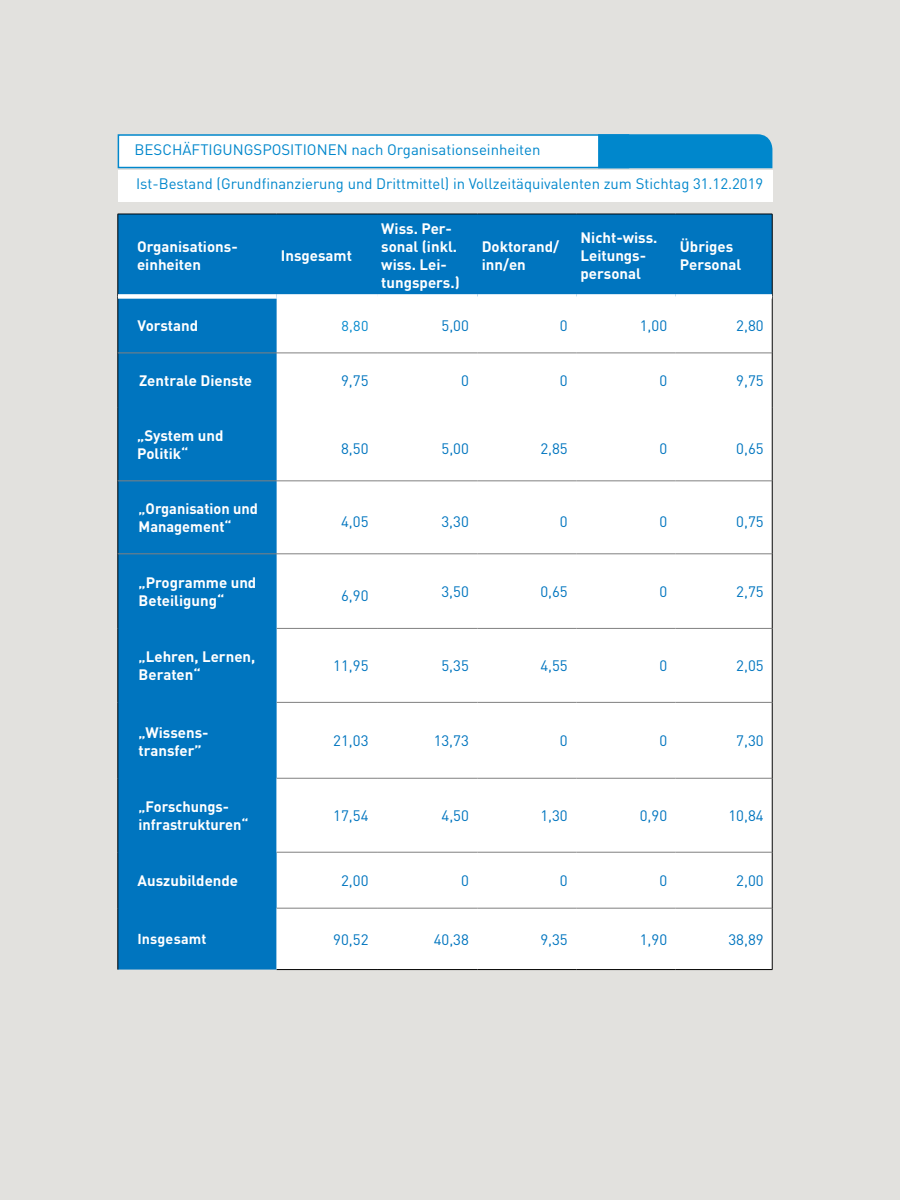
<style>
.page{position:relative;width:900px;height:1200px;background:#e2e1de}
.page>*{position:absolute;margin:0;border:0;box-sizing:border-box;transform-origin:0 0}
.t1{font:700 15px/18px "DIN Pro";color:#fff}
.t2{font:15px "DIN Pro";color:#0075bf}
.t3{font:15px "DIN Pro";color:#0087cc}
.t4{font:700 14.25px "DIN Pro";letter-spacing:.015em;color:#fff}
.t5{font:14.25px "DIN Pro";color:#0087cc}
</style>
<div class="page">
<svg style="left:119px;top:215px;width:653px;height:755px;background:#a5cee7"></svg>
<div style="left:277px;top:779px;width:200px;height:190px;background:#fff"></div>
<hr style="left:118px;top:214px;width:159px;height:1px;background:#000">
<hr style="left:118px;top:214px;width:1px;height:82px;background:#000">
<hr style="left:277px;top:214px;width:100px;height:1px;background:#000">
<hr style="left:377px;top:214px;width:100px;height:1px;background:#000">
<hr style="left:477px;top:214px;width:99px;height:1px;background:#000">
<hr style="left:576px;top:214px;width:100px;height:1px;background:#000">
<hr style="left:676px;top:214px;width:96px;height:1px;background:#000">
<hr style="left:772px;top:214px;width:1px;height:82px;background:#000">
<hr style="left:118px;top:296px;width:1px;height:57px;background:#000">
<hr style="left:772px;top:296px;width:1px;height:57px;background:#000">
<hr style="left:118px;top:353px;width:1px;height:55px;background:#000">
<hr style="left:772px;top:353px;width:1px;height:55px;background:#000">
<hr style="left:118px;top:408px;width:1px;height:73px;background:#000">
<hr style="left:772px;top:408px;width:1px;height:73px;background:#000">
<hr style="left:118px;top:481px;width:1px;height:73px;background:#000">
<hr style="left:772px;top:481px;width:1px;height:73px;background:#000">
<hr style="left:118px;top:554px;width:1px;height:74px;background:#000">
<hr style="left:772px;top:554px;width:1px;height:74px;background:#000">
<hr style="left:118px;top:628px;width:1px;height:74px;background:#000">
<hr style="left:772px;top:628px;width:1px;height:74px;background:#000">
<hr style="left:118px;top:702px;width:1px;height:76px;background:#000">
<hr style="left:772px;top:702px;width:1px;height:76px;background:#000">
<hr style="left:118px;top:778px;width:1px;height:74px;background:#000">
<hr style="left:772px;top:778px;width:1px;height:74px;background:#000">
<hr style="left:118px;top:852px;width:1px;height:56px;background:#000">
<hr style="left:772px;top:852px;width:1px;height:56px;background:#000">
<hr style="left:118px;top:908px;width:1px;height:62px;background:#000">
<hr style="left:772px;top:908px;width:1px;height:61px;background:#000">
<hr style="left:277px;top:969px;width:100px;height:1px;background:#000">
<hr style="left:377px;top:969px;width:100px;height:1px;background:#000">
<hr style="left:477px;top:969px;width:99px;height:1px;background:#000">
<hr style="left:576px;top:969px;width:100px;height:1px;background:#000">
<hr style="left:676px;top:969px;width:96px;height:1px;background:#000">
<div style="left:118px;top:294px;width:159px;height:5px;background:#fff"></div>
<div style="left:277px;top:294px;width:100px;height:5px;background:#fff"></div>
<div style="left:377px;top:294px;width:100px;height:5px;background:#fff"></div>
<div style="left:477px;top:294px;width:99px;height:5px;background:#fff"></div>
<div style="left:576px;top:294px;width:100px;height:5px;background:#fff"></div>
<div style="left:676px;top:294px;width:96px;height:5px;background:#fff"></div>
<hr style="left:118px;top:353px;width:159px;height:1px;background:#808080">
<hr style="left:277px;top:353px;width:100px;height:1px;background:#808080">
<hr style="left:377px;top:353px;width:100px;height:1px;background:#808080">
<hr style="left:477px;top:353px;width:99px;height:1px;background:#808080">
<hr style="left:576px;top:353px;width:100px;height:1px;background:#808080">
<hr style="left:676px;top:353px;width:96px;height:1px;background:#808080">
<hr style="left:277px;top:481px;width:100px;height:1px;background:#808080">
<hr style="left:377px;top:481px;width:100px;height:1px;background:#808080">
<hr style="left:477px;top:481px;width:99px;height:1px;background:#808080">
<hr style="left:576px;top:481px;width:100px;height:1px;background:#808080">
<hr style="left:676px;top:481px;width:96px;height:1px;background:#808080">
<hr style="left:277px;top:554px;width:100px;height:1px;background:#808080">
<hr style="left:377px;top:554px;width:100px;height:1px;background:#808080">
<hr style="left:477px;top:554px;width:99px;height:1px;background:#808080">
<hr style="left:576px;top:554px;width:100px;height:1px;background:#808080">
<hr style="left:676px;top:554px;width:96px;height:1px;background:#808080">
<hr style="left:277px;top:628px;width:100px;height:1px;background:#808080">
<hr style="left:377px;top:628px;width:100px;height:1px;background:#808080">
<hr style="left:477px;top:628px;width:99px;height:1px;background:#808080">
<hr style="left:576px;top:628px;width:100px;height:1px;background:#808080">
<hr style="left:676px;top:628px;width:96px;height:1px;background:#808080">
<hr style="left:277px;top:702px;width:100px;height:1px;background:#808080">
<hr style="left:377px;top:702px;width:100px;height:1px;background:#808080">
<hr style="left:477px;top:702px;width:99px;height:1px;background:#808080">
<hr style="left:576px;top:702px;width:100px;height:1px;background:#808080">
<hr style="left:676px;top:702px;width:96px;height:1px;background:#808080">
<hr style="left:277px;top:778px;width:100px;height:1px;background:#808080">
<hr style="left:377px;top:778px;width:100px;height:1px;background:#808080">
<hr style="left:477px;top:778px;width:99px;height:1px;background:#808080">
<hr style="left:576px;top:778px;width:100px;height:1px;background:#808080">
<hr style="left:676px;top:778px;width:96px;height:1px;background:#808080">
<hr style="left:277px;top:852px;width:100px;height:1px;background:#808080">
<hr style="left:377px;top:852px;width:100px;height:1px;background:#808080">
<hr style="left:477px;top:852px;width:99px;height:1px;background:#808080">
<hr style="left:576px;top:852px;width:100px;height:1px;background:#808080">
<hr style="left:676px;top:852px;width:96px;height:1px;background:#808080">
<hr style="left:277px;top:908px;width:100px;height:1px;background:#808080">
<hr style="left:377px;top:908px;width:100px;height:1px;background:#808080">
<hr style="left:477px;top:908px;width:99px;height:1px;background:#808080">
<hr style="left:576px;top:908px;width:100px;height:1px;background:#808080">
<hr style="left:676px;top:908px;width:96px;height:1px;background:#808080">
<hr style="left:118px;top:481px;width:159px;height:1px;background:#808080">
<hr style="left:118px;top:554px;width:159px;height:1px;background:#808080">
<div style="left:118px;top:134px;width:511px;height:34px;background:#fff;border:2px solid #0087cc"></div>
<div style="left:598px;top:134px;width:174px;height:34px;background:#0087cc"></div>
<div style="left:118px;top:170px;width:654px;height:32px;background:#fff"></div>
<p class="t3" style="left:135px;top:138px;width:407px">BESCHÄFTIGUNGSPOSITIONEN nach Organisationseinheiten</p>
<p class="t3" style="left:136px;top:172px;width:629px">Ist-Bestand (Grundfinanzierung und Drittmittel) in Vollzeitäquivalenten zum Stichtag 31.12.2019</p>
<p class="t1" style="left:137px;top:236px;width:102px">Organisations&shy;einheiten</p>
<p class="t1" style="left:281px;top:245px;width:73px">Insgesamt</p>
<p class="t1" style="left:381px;top:218px;width:80px">Wiss. Per&shy;sonal (inkl. wiss. Lei&shy;tungspers.)</p>
<p class="t1" style="left:482px;top:236px;width:79px">Doktorand/ inn/en</p>
<p class="t1" style="left:581px;top:227px;width:78px">Nicht-wiss.<br>Leitungs&shy;personal</p>
<p class="t1" style="left:680px;top:236px;width:63px">Übriges<br>Personal</p>
<p class="t1" style="left:138px;top:314px;width:62px">Vorstand</p>
<p class="t5" style="left:342px;top:314px;width:28px">8,80</p>
<p class="t2" style="left:442px;top:314px;width:29px">5,00</p>
<p class="t2" style="left:560px;top:314px;width:9px">0</p>
<p class="t2" style="left:640px;top:314px;width:29px">1,00</p>
<p class="t2" style="left:736px;top:314px;width:29px">2,80</p>
<p class="t1" style="left:139px;top:369px;width:115px">Zentrale Dienste</p>
<p class="t2" style="left:341px;top:369px;width:29px">9,75</p>
<p class="t2" style="left:461px;top:369px;width:9px">0</p>
<p class="t2" style="left:560px;top:369px;width:9px">0</p>
<p class="t2" style="left:659px;top:369px;width:9px">0</p>
<p class="t2" style="left:736px;top:369px;width:29px">9,75</p>
<p class="t1" style="left:137px;top:424px;width:88px">„System und<br>Politik“</p>
<p class="t1" style="left:139px;top:497px;width:121px">„Organisation und<br>Management“</p>
<p class="t1" style="left:139px;top:572px;width:119px">„Programme und<br>Beteiligung“</p>
<p class="t2" style="left:341px;top:437px;width:29px">8,50</p>
<p class="t2" style="left:442px;top:437px;width:29px">5,00</p>
<p class="t2" style="left:540px;top:437px;width:29px">2,85</p>
<p class="t2" style="left:659px;top:437px;width:9px">0</p>
<p class="t2" style="left:736px;top:437px;width:29px">0,65</p>
<p class="t2" style="left:341px;top:510px;width:29px">4,05</p>
<p class="t2" style="left:442px;top:510px;width:29px">3,30</p>
<p class="t2" style="left:560px;top:510px;width:9px">0</p>
<p class="t2" style="left:659px;top:510px;width:9px">0</p>
<p class="t2" style="left:736px;top:510px;width:29px">0,75</p>
<p class="t2" style="left:341px;top:584px;width:29px">6,90</p>
<p class="t2" style="left:442px;top:580px;width:29px">3,50</p>
<p class="t2" style="left:540px;top:580px;width:29px">0,65</p>
<p class="t2" style="left:659px;top:580px;width:9px">0</p>
<p class="t2" style="left:736px;top:580px;width:29px">2,75</p>
<p class="t1" style="left:139px;top:646px;width:118px">„Lehren, Lernen,<br>Beraten“</p>
<p class="t2" style="left:333px;top:654px;width:37px">11,95</p>
<p class="t2" style="left:442px;top:654px;width:29px">5,35</p>
<p class="t2" style="left:540px;top:654px;width:29px">4,55</p>
<p class="t2" style="left:659px;top:654px;width:9px">0</p>
<p class="t2" style="left:736px;top:654px;width:29px">2,05</p>
<p class="t1" style="left:139px;top:722px;width:72px">„Wissens&shy;transfer”</p>
<p class="t2" style="left:333px;top:729px;width:37px">21,03</p>
<p class="t2" style="left:434px;top:729px;width:37px">13,73</p>
<p class="t2" style="left:560px;top:729px;width:9px">0</p>
<p class="t2" style="left:659px;top:729px;width:9px">0</p>
<p class="t2" style="left:736px;top:729px;width:29px">7,30</p>
<p class="t1" style="left:139px;top:796px;width:111px">„Forschungs&shy;infrastrukturen“</p>
<p class="t2" style="left:333px;top:804px;width:37px">17,54</p>
<p class="t2" style="left:442px;top:804px;width:29px">4,50</p>
<p class="t2" style="left:540px;top:804px;width:29px">1,30</p>
<p class="t2" style="left:640px;top:804px;width:29px">0,90</p>
<p class="t2" style="left:728px;top:804px;width:37px">10,84</p>
<p class="t1" style="left:138px;top:870px;width:102px">Auszubildende</p>
<p class="t2" style="left:341px;top:869px;width:29px">2,00</p>
<p class="t2" style="left:461px;top:869px;width:9px">0</p>
<p class="t2" style="left:560px;top:869px;width:9px">0</p>
<p class="t2" style="left:659px;top:869px;width:9px">0</p>
<p class="t2" style="left:736px;top:869px;width:29px">2,00</p>
<p class="t4" style="left:137px;top:927px;width:71px">Insgesamt</p>
<p class="t2" style="left:333px;top:927px;width:37px">90,52</p>
<p class="t2" style="left:434px;top:927px;width:37px">40,38</p>
<p class="t2" style="left:540px;top:927px;width:29px">9,35</p>
<p class="t2" style="left:640px;top:927px;width:29px">1,90</p>
<p class="t2" style="left:728px;top:927px;width:37px">38,89</p>
</div>
